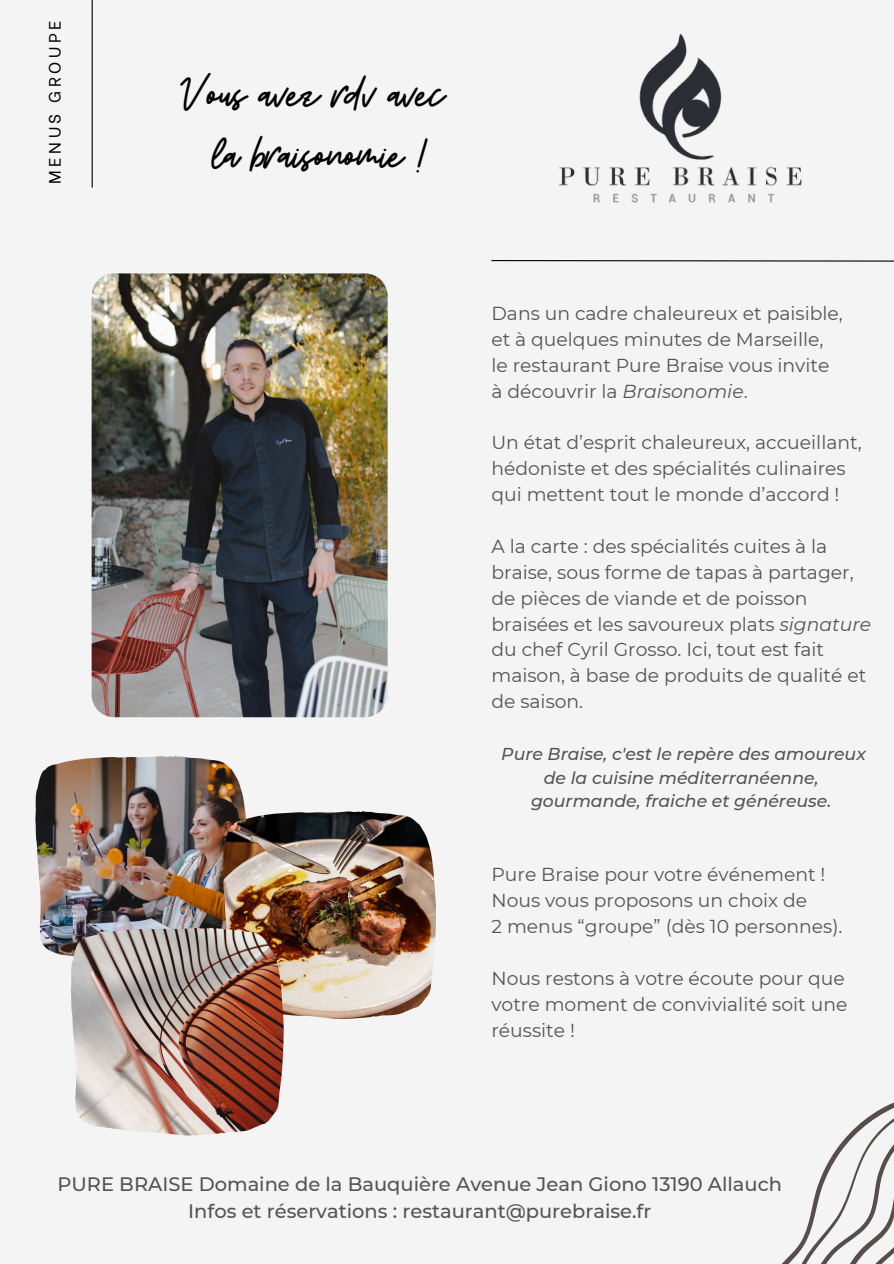
<style>
.page{position:relative;width:894px;height:1264px;background:#fff}
.page>*{position:absolute;margin:0;border:0;box-sizing:border-box;transform-origin:0 0}
.t1{font:49.05px/61.3px "Beauty Salon Script";letter-spacing:-.01em;color:#000;text-align:center}
.t2{font:500 19.5px/27px "Montserrat";color:#545454;text-align:center}
.t3{font:18.75px/25.8px "Montserrat";color:#545454}
.t4{font:italic 500 17.25px/23.7px "Montserrat";color:#545454;text-align:center}
.t5{font:16.5px "Be Vietnam";letter-spacing:.22em;color:#000}
.s1{font-style:italic}
</style>
<div class="page">
<div style="left:0;top:0;width:893px;height:1263px;background:#f4f4f4"></div>
<svg style="left:491px;top:260px;width:402px;height:2px"></svg>
<hr style="left:92px;top:0;width:1px;height:188px;background:#000">
<img style="left:559px;top:33px;width:243px;height:170px">
<svg style="left:782px;top:1103px;width:111px;height:160px"></svg>
<img style="left:35px;top:756px;width:210px;height:200px">
<img style="left:92px;top:273px;width:295px;height:444px;border-radius:22px">
<img style="left:223px;top:811px;width:213px;height:207px">
<img style="left:71px;top:927px;width:212px;height:208px">
<h3 class="t5" style="left:41px;top:184px;width:165px;rotate:-90deg">MENUS GROUPE</h3>
<h3 class="t1" style="left:182px;top:66px;width:264px">Vous avez rdv avec la braisonomie !</h3>
<h3 class="t3" style="left:491px;top:300px;width:353px">Dans un cadre chaleureux et paisible, et à quelques minutes de Marseille, le restaurant Pure Braise vous invite à découvrir la <span class="s1">Braisonomie</span>.</h3>
<p class="t3" style="left:491px;top:429px;width:371px">Un état d’esprit chaleureux, accueillant, hédoniste et des spécialités culinaires qui mettent tout le monde d’accord !</p>
<p class="t3" style="left:491px;top:533px;width:381px">A la carte : des spécialités cuites à la braise, sous forme de tapas à partager, de pièces de viande et de poisson braisées et les savoureux plats <span class="s1">signature </span>du chef Cyril Grosso. Ici, tout est fait maison, à base de produits de qualité et de saison.</p>
<p class="t4" style="left:501px;top:742px;width:366px">Pure Braise, c'est le repère des amoureux de la cuisine méditerranéenne,</p>
<p class="t4" style="left:531px;top:789px;width:302px">gourmande, fraiche et généreuse.</p>
<h3 class="t3" style="left:491px;top:861px;width:352px">Pure Braise pour votre événement !<br>Nous vous proposons un choix de<br>2 menus “groupe” (dès 10 personnes).</h3>
<h3 class="t3" style="left:491px;top:965px;width:357px">Nous restons à votre écoute pour que votre moment de convivialité soit une réussite !</h3>
<h1 class="t2" style="left:57px;top:1170px;width:725px">PURE BRAISE Domaine de la Bauquière Avenue Jean Giono 13190 Allauch<br>Infos et réservations : restaurant@purebraise.fr</h1>
</div>
